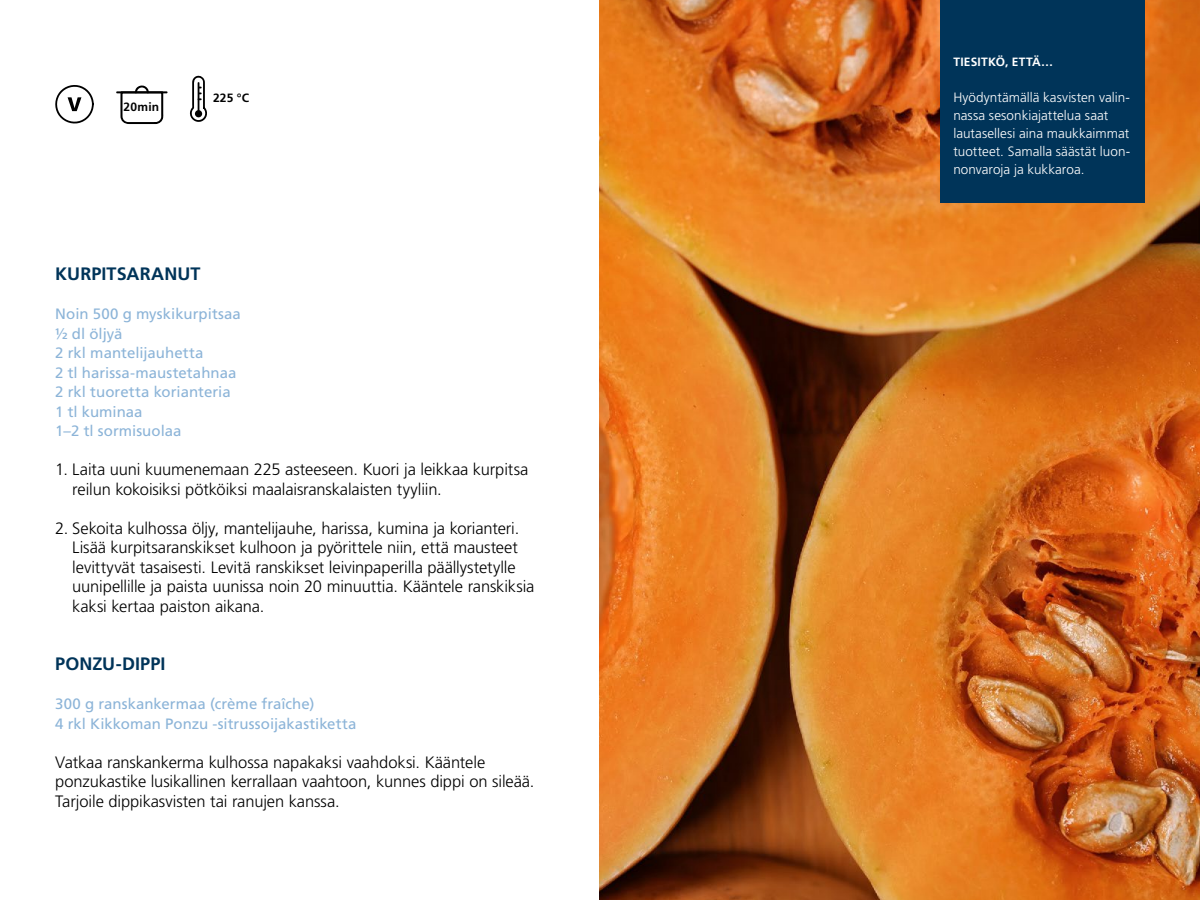
<style>
.page{position:relative;width:1200px;height:900px;background:#fff}
.page>*{position:absolute;margin:0;border:0;box-sizing:border-box;transform-origin:0 0}
.t1{font:700 18px "Frutiger LT Std";letter-spacing:.005em;color:#003459}
.t2{font:300 16.5px/19.5px "Frutiger LT Std";letter-spacing:-.01em;color:#000}
.t3{font:15px/19.5px "Frutiger LT Std";color:#8cb4d8}
.t4{font:300 13.5px/18px "Frutiger LT Std";color:#fff}
.t5{font:700 12px "Frutiger LT Std";letter-spacing:.02em;color:#fff}
.t6{font:700 12px "Frutiger LT Std";letter-spacing:.015em;color:#000}
</style>
<div class="page">
<img style="left:599px;top:0;width:601px;height:900px">
<div style="left:941px;top:0;width:204px;height:202px;background:#003459"></div>
<svg style="left:55px;top:85px;width:39px;height:39px"></svg>
<svg style="left:190px;top:75px;width:17px;height:47px"></svg>
<svg style="left:116px;top:85px;width:52px;height:39px"></svg>
<p class="t6" style="left:124px;top:100px;width:37px">20min</p>
<p class="t6" style="left:213px;top:91px;width:37px">225 °C</p>
<p class="t1" style="left:55px;top:263px;width:147px">KURPITSARANUT</p>
<p class="t3" style="left:55px;top:304px;width:187px">Noin 500 g myskikurpitsaa ½ dl öljyä<br>2 rkl mantelijauhetta<br>2 tl harissa-maustetahnaa<br>2 rkl tuoretta korianteria<br>1 tl kuminaa<br>1–2 tl sormisuolaa</p>
<p class="t2" style="left:72px;top:460px;width:458px;text-indent:-17px">1. Laita uuni kuumenemaan 225 asteeseen. Kuori ja leikkaa kurpitsa reilun kokoisiksi pötköiksi maalaisranskalaisten tyyliin.</p>
<p class="t2" style="left:72px;top:518px;width:464px;text-indent:-17px">2. Sekoita kulhossa öljy, mantelijauhe, harissa, kumina ja korianteri.<br>Lisää kurpitsaranskikset kulhoon ja pyörittele niin, että mausteet levittyvät tasaisesti. Levitä ranskikset leivinpaperilla päällystetylle uunipellille ja paista uunissa noin 20 minuuttia. Kääntele ranskiksia kaksi kertaa paiston aikana.</p>
<p class="t1" style="left:55px;top:653px;width:112px">PONZU-DIPPI</p>
<p class="t3" style="left:55px;top:694px;width:303px">300 g ranskankermaa (crème fraîche)<br>4 rkl Kikkoman Ponzu -sitrussoijakastiketta</p>
<p class="t2" style="left:55px;top:752px;width:481px">Vatkaa ranskankerma kulhossa napakaksi vaahdoksi. Kääntele ponzukastike lusikallinen kerrallaan vaahtoon, kunnes dippi on sileää.<br>Tarjoile dippikasvisten tai ranujen kanssa.</p>
<p class="t5" style="left:953px;top:55px;width:101px">TIESITKÖ, ETTÄ…</p>
<p class="t4" style="left:953px;top:89px;width:178px">Hyödyntämällä kasvisten valin&shy;nassa sesonkiajattelua saat lautasellesi aina maukkaimmat tuotteet. Samalla säästät luon&shy;nonvaroja ja kukkaroa.</p>
</div>
